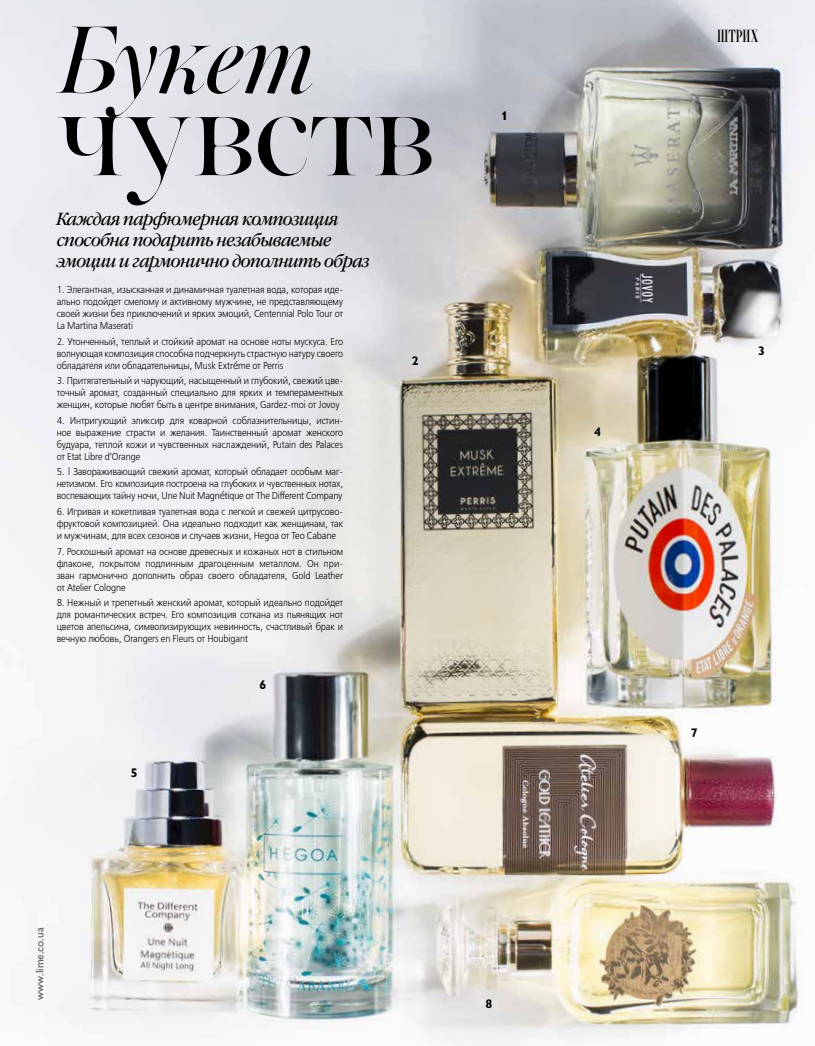
<style>
.page{position:relative;width:815px;height:1046px;background:#fff}
.page>*{position:absolute;margin:0;border:0;box-sizing:border-box;transform-origin:0 0}
.t1{font:115.88px "Vogue Serif Cy";letter-spacing:-.005em;color:#000}
.t2{font:italic 93.75px "Vogue Serif Cy";letter-spacing:-.015em;color:#000}
.t3{font:italic 17.5px/21px "Garamond Book C";letter-spacing:-.03em;color:#000;scale:.9 1}
.t4{font:17.5px "Didona C";letter-spacing:.035em;color:#000;scale:.6 1}
.t5{font:700 12.5px "Gill Sans C";color:#000}
.t6{font:11.25px "Gill Sans C";color:#58595b}
.t7{font:10px/12px "Free Set C";letter-spacing:-.01em;color:#000;text-align:justify;scale:.9 1}
.s1{font-family:"Gill Sans";font-weight:300;font-size:12px}
</style>
<div class="page">
<img style="left:0;top:0;width:815px;height:1045px">
<h2 class="t2" style="left:57px;top:5px;width:259px">Букет</h2>
<h1 class="t1" style="left:57px;top:67px;width:381px">чувств</h1>
<h3 class="t3" style="left:57px;top:209px;width:349px">Каждая парфюмерная композиция способна подарить незабываемые эмоции и гармонично дополнить образ</h3>
<p class="t7" style="left:57px;top:284px;width:320px">1. Элегантная, изысканная и динамичная туалетная вода, которая иде&shy;ально подойдет смелому и активному мужчине, не представляющему своей жизни без приключений и ярких эмоций, Centennial Polo Tour от La Martina Maserati</p>
<p class="t7" style="left:57px;top:335px;width:320px">2. Утонченный, теплый и стойкий аромат на основе ноты мускуса. Его волнующая композиция способна подчеркнуть страстную натуру своего обладателя или обладательницы, Musk Extr<span class="s1">é</span>me от Perris</p>
<p class="t7" style="left:57px;top:375px;width:320px">3. Притягательный и чарующий, насыщенный и глубокий, свежий цве&shy;точный аромат, созданный специально для ярких и темпераментных женщин, которые любят быть в центре внимания, Gardez-moi от Jovoy</p>
<p class="t7" style="left:57px;top:414px;width:320px">4. Интригующий эликсир для коварной соблазнительницы, истин&shy;ное выражение страсти и желания. Таинственный аромат женского будуара, теплой кожи и чувственных наслаждений, Putain des Palaces от Etat Libre d’Orange</p>
<p class="t7" style="left:57px;top:466px;width:320px">5. l Завораживающий свежий аромат, который обладает особым маг&shy;нетизмом. Его композиция построена на глубоких и чувственных нотах, воспевающих тайну ночи, Une Nuit Magn<span class="s1">é</span>tique от The Different Company</p>
<p class="t7" style="left:57px;top:505px;width:320px">6. Игривая и кокетливая туалетная вода с легкой и свежей цитрусово&shy;фруктовой композицией. Она идеально подходит как женщинам, так и мужчинам, для всех сезонов и случаев жизни, Hegoa от Teo Cabane</p>
<p class="t7" style="left:57px;top:545px;width:320px">7. Роскошный аромат на основе древесных и кожаных нот в стильном флаконе, покрытом подлинным драгоценным металлом. Он при&shy;зван гармонично дополнить образ своего обладателя, Gold Leather от Atelier Cologne</p>
<p class="t7" style="left:57px;top:597px;width:320px">8. Нежный и трепетный женский аромат, который идеально подойдет для романтических встреч. Его композиция соткана из пьянящих нот цветов апельсина, символизирующих невинность, счастливый брак и вечную любовь, Orangers en Fleurs от Houbigant</p>
<p class="t5" style="left:412px;top:354px;width:8px">2</p>
<p class="t5" style="left:131px;top:766px;width:8px">5</p>
<p class="t5" style="left:259px;top:677px;width:8px">6</p>
<p class="t5" style="left:501px;top:109px;width:8px">1</p>
<p class="t6" style="left:33px;top:999px;width:74px;rotate:-90deg">www.lime.co.ua</p>
<p class="t5" style="left:485px;top:996px;width:8px">8</p>
<p class="t5" style="left:594px;top:425px;width:8px">4</p>
<h3 class="t4" style="left:717px;top:26px;width:71px">ШТРИХ</h3>
<p class="t5" style="left:758px;top:344px;width:8px">3</p>
<p class="t5" style="left:691px;top:726px;width:8px">7</p>
</div>
